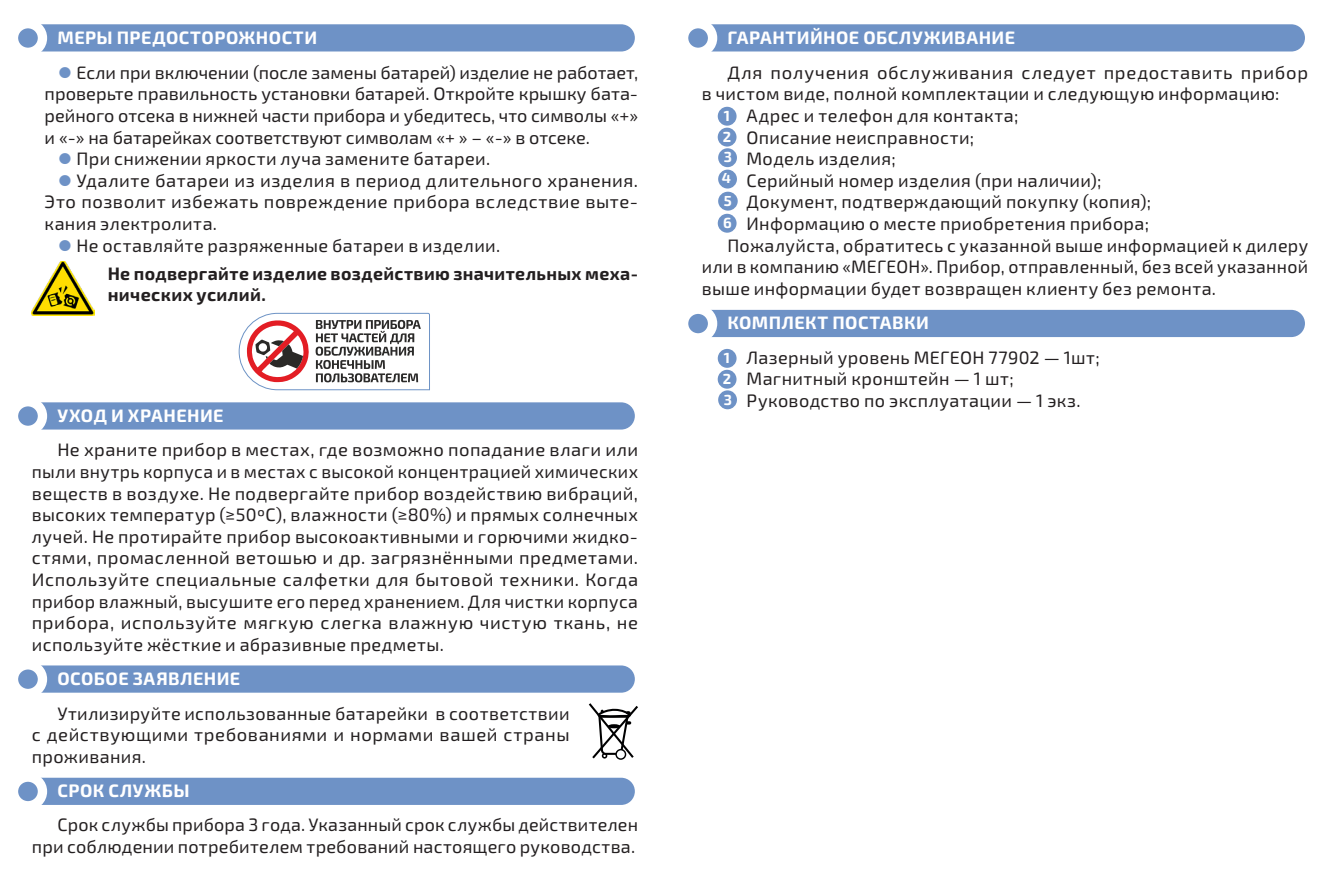
<style>
.page{position:relative;width:1340px;height:893px;background:#fff}
.page>*{position:absolute;margin:0;border:0;box-sizing:border-box;transform-origin:0 0}
.стиль_текста{font:18px/21.6px "Exo 2.0";letter-spacing:.02em;color:#231f20;text-align:justify}
.заголовки{font:700 18px "Exo 2.0";letter-spacing:.025em;color:#fff}
.стиль_текста-2{font:700 18px/21.6px "Exo 2.0";letter-spacing:.02em;color:#231f20}
.Стиль_абзаца_3{font:700 14.62px "Exo 2.0";color:#fff}
.s1{color:#6e92c6}
</style>
<div class="page">
<svg style="left:41px;top:24px;width:594px;height:28px;background:#7295c7"></svg>
<svg style="left:13px;top:24px;width:29px;height:28px"></svg>
<div style="left:9px;top:19px;width:38px;height:38px;border:9px solid #fff;border-radius:50%"></div>
<svg style="left:711px;top:24px;width:594px;height:28px;background:#7295c7"></svg>
<svg style="left:683px;top:24px;width:29px;height:28px"></svg>
<div style="left:679px;top:19px;width:38px;height:38px;border:9px solid #fff;border-radius:50%"></div>
<svg style="left:711px;top:309px;width:594px;height:29px;background:#7799c9"></svg>
<svg style="left:683px;top:309px;width:29px;height:29px"></svg>
<div style="left:679px;top:305px;width:38px;height:38px;border:9px solid #fff;border-radius:50%"></div>
<svg style="left:41px;top:402px;width:594px;height:28px;background:#7295c7"></svg>
<svg style="left:13px;top:402px;width:29px;height:28px"></svg>
<div style="left:9px;top:397px;width:38px;height:38px;border:9px solid #fff;border-radius:50%"></div>
<svg style="left:41px;top:665px;width:594px;height:28px;background:#7295c7"></svg>
<svg style="left:13px;top:665px;width:29px;height:28px"></svg>
<div style="left:9px;top:660px;width:38px;height:38px;border:9px solid #fff;border-radius:50%"></div>
<div style="left:41px;top:777px;width:594px;height:28px;background:#6e92c6"></div>
<svg style="left:13px;top:777px;width:29px;height:29px"></svg>
<div style="left:9px;top:772px;width:38px;height:38px;border:9px solid #fff;border-radius:50%"></div>
<img style="left:32px;top:261px;width:63px;height:54px">
<svg style="left:238px;top:313px;width:192px;height:78px"></svg>
<svg style="left:589px;top:703px;width:49px;height:55px"></svg>
<svg style="left:616px;top:750px;width:9px;height:9px"></svg>
<div style="left:615px;top:749px;width:11px;height:11px;border:1px solid #000001;border-radius:50%"></div>
<div style="left:717px;top:107px;width:19px;height:19px;background:#6e92c6;border-radius:50%"></div>
<div style="left:717px;top:349px;width:19px;height:19px;background:#6e92c6;border-radius:50%"></div>
<div style="left:717px;top:214px;width:19px;height:19px;background:#6e92c6;border-radius:50%"></div>
<div style="left:717px;top:128px;width:19px;height:19px;background:#6e92c6;border-radius:50%"></div>
<div style="left:717px;top:370px;width:19px;height:19px;background:#6e92c6;border-radius:50%"></div>
<div style="left:718px;top:148px;width:19px;height:19px;background:#6e92c6;border-radius:50%"></div>
<div style="left:718px;top:390px;width:19px;height:19px;background:#6e92c6;border-radius:50%"></div>
<div style="left:718px;top:170px;width:19px;height:19px;background:#6e92c6;border-radius:50%"></div>
<div style="left:718px;top:192px;width:19px;height:19px;background:#6e92c6;border-radius:50%"></div>
<p class="заголовки" style="left:57px;top:27px;width:261px">МЕРЫ ПРЕДОСТОРОЖНОСТИ</p>
<p class="стиль_текста" style="left:45px;top:62px;width:595px;text-indent:13px"><span class="s1">⚫</span> Если при включении (после замены батарей) изделие не работает, проверьте правильность установки батарей. Откройте крышку бата&shy;рейного отсека в нижней части прибора и убедитесь, что символы «+» и «-» на батарейках соответствуют символам «+ » – «-» в отсеке.</p>
<p class="стиль_текста" style="left:57px;top:149px;width:434px"><span class="s1">⚫</span> При снижении яркости луча замените батареи.</p>
<p class="стиль_текста" style="left:45px;top:170px;width:595px;text-indent:13px"><span class="s1">⚫</span> Удалите батареи из изделия в период длительного хранения.<br>Это позволит избежать повреждение прибора вследствие выте&shy;кания электролита.</p>
<p class="стиль_текста" style="left:57px;top:235px;width:444px"><span class="s1">⚫</span> Не оставляйте разряженные батареи в изделии.</p>
<p class="стиль_текста-2" style="left:108px;top:263px;width:532px">Не подвергайте изделие воздействию значительных меха&shy;нических усилий.</p>
<p class="заголовки" style="left:57px;top:405px;width:167px">УХОД И ХРАНЕНИЕ</p>
<p class="стиль_текста" style="left:32px;top:440px;width:607px;text-indent:26px">Не храните прибор в местах, где возможно попадание влаги или пыли внутрь корпуса и в местах с высокой концентрацией химических веществ в воздухе. Не подвергайте прибор воздействию вибраций, высоких температур (≥50ºС), влажности (≥80%) и прямых солнечных лучей. Не протирайте прибор высокоактивными и горючими жидко&shy;стями, промасленной ветошью и др. загрязнёнными предметами.<br>Используйте специальные салфетки для бытовой техники. Когда прибор влажный, высушите его перед хранением. Для чистки корпуса прибора, используйте мягкую слегка влажную чистую ткань, не используйте жёсткие и абразивные предметы.</p>
<p class="заголовки" style="left:57px;top:668px;width:184px">ОСОБОЕ ЗАЯВЛЕНИЕ</p>
<p class="стиль_текста" style="left:32px;top:703px;width:539px;text-indent:26px">Утилизируйте использованные батарейки в соответствии с действующими требованиями и нормами вашей страны проживания.</p>
<p class="заголовки" style="left:57px;top:780px;width:133px">СРОК СЛУЖБЫ</p>
<p class="стиль_текста" style="left:32px;top:815px;width:607px;text-align:right">Срок службы прибора 3 года. Указанный срок службы действителен при соблюдении потребителем требований настоящего руководства.</p>
<p class="заголовки" style="left:727px;top:27px;width:289px">ГАРАНТИЙНОЕ ОБСЛУЖИВАНИЕ</p>
<p class="стиль_текста" style="left:702px;top:62px;width:607px;text-indent:26px">Для получения обслуживания следует предоставить прибор в чистом виде, полной комплектации и следующую информацию:</p>
<p class="стиль_текста" style="left:721px;top:105px;width:298px">1. Адрес и телефон для контакта;</p>
<p class="стиль_текста" style="left:721px;top:127px;width:254px">1. Описание неисправности;</p>
<p class="стиль_текста" style="left:721px;top:149px;width:176px">1. Модель изделия;</p>
<p class="стиль_текста" style="left:721px;top:170px;width:381px">1. Серийный номер изделия (при наличии);</p>
<p class="стиль_текста" style="left:721px;top:192px;width:431px">1. Документ, подтверждающий покупку (копия);</p>
<p class="стиль_текста" style="left:721px;top:213px;width:429px">1. Информацию о месте приобретения прибора;</p>
<p class="стиль_текста" style="left:702px;top:235px;width:607px;text-indent:26px">Пожалуйста, обратитесь с указанной выше информацией к дилеру или в компанию «МЕГЕОН». Прибор, отправленный, без всей указанной выше информации будет возвращен клиенту без ремонта.</p>
<p class="заголовки" style="left:727px;top:312px;width:203px">КОМПЛЕКТ ПОСТАВКИ</p>
<p class="стиль_текста" style="left:721px;top:347px;width:379px">1. Лазерный уровень МЕГЕОН 77902 — 1шт;</p>
<p class="стиль_текста" style="left:721px;top:368px;width:293px">1. Магнитный кронштейн — 1 шт;</p>
<p class="стиль_текста" style="left:721px;top:390px;width:360px">1. Руководство по эксплуатации — 1 экз.</p>
<p class="Стиль_абзаца_3" style="left:723px;top:107px;width:8px">1</p>
<p class="Стиль_абзаца_3" style="left:722px;top:128px;width:10px">2</p>
<p class="Стиль_абзаца_3" style="left:724px;top:148px;width:10px">3</p>
<p class="Стиль_абзаца_3" style="left:722px;top:170px;width:11px">4</p>
<p class="Стиль_абзаца_3" style="left:724px;top:192px;width:10px">5</p>
<p class="Стиль_абзаца_3" style="left:723px;top:214px;width:10px">6</p>
<p class="Стиль_абзаца_3" style="left:723px;top:349px;width:8px">1</p>
<p class="Стиль_абзаца_3" style="left:722px;top:370px;width:10px">2</p>
<p class="Стиль_абзаца_3" style="left:724px;top:391px;width:10px">3</p>
</div>
